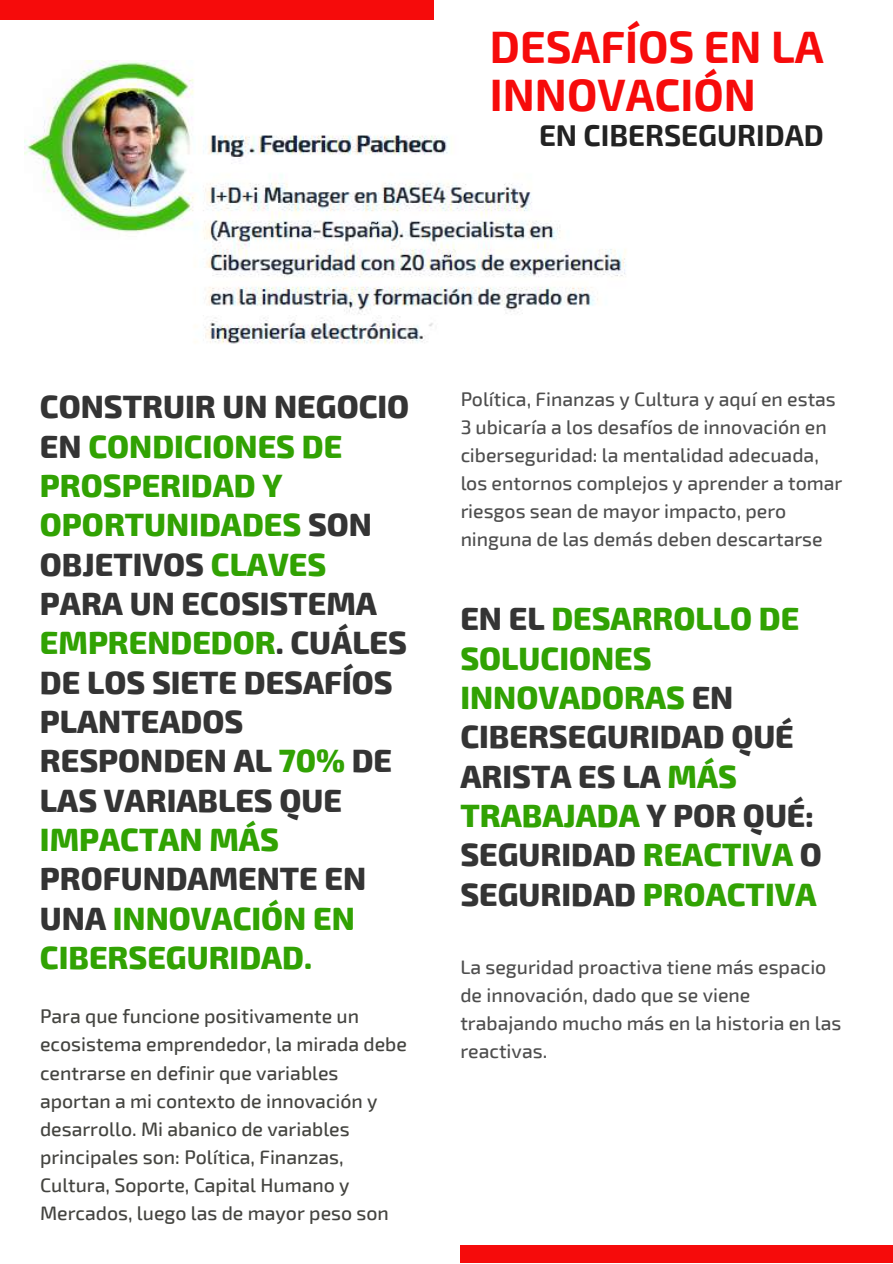
<style>
.page{position:relative;width:893px;height:1264px;background:#fff}
.page>*{position:absolute;margin:0;border:0;box-sizing:border-box;transform-origin:0 0}
.t1{font:700 44.4px/48.3px "Exo 2";color:#f60b0b}
.t2{font:800 31.65px/39.3px "Exo 2";color:#31a203}
.t3{font:800 31.65px/39.3px "Exo 2";color:#343434}
.t4{font:700 29.4px "Exo 2";color:#222}
.t5{font:500 19.5px/28px "Exo 2";color:#000}
.t6{font:500 19.5px/28px "Exo 2";color:#444440}
.s1{color:#31a203}
.s2{color:#343434}
</style>
<div class="page">
<div style="left:460px;top:1245px;width:432px;height:17px;background:#f60b0b"></div>
<div style="left:0;top:0;width:434px;height:20px;background:#f60b0b"></div>
<img style="left:25px;top:61px;width:601px;height:283px">
<h1 class="t1" style="left:490px;top:21px;width:335px">DESAFÍOS EN LA<br>INNOVACIÓN</h1>
<h3 class="t4" style="left:539px;top:116px;width:286px">EN CIBERSEGURIDAD</h3>
<h2 class="t3" style="left:40px;top:385px;width:371px">CONSTRUIR UN NEGOCIO<br>EN <span class="s1">CONDICIONES DE<br>PROSPERIDAD Y<br>OPORTUNIDADES</span> SON<br>OBJETIVOS <span class="s1">CLAVES<br></span>PARA UN ECOSISTEMA<br><span class="s1">EMPRENDEDOR</span>. CUÁLES<br>DE LOS SIETE DESAFÍOS<br>PLANTEADOS<br>RESPONDEN AL <span class="s1">70%</span> DE<br>LAS VARIABLES QUE</h2>
<h2 class="t2" style="left:40px;top:818px;width:240px">IMPACTAN MÁS</h2>
<h2 class="t2" style="left:40px;top:857px;width:328px"><span class="s2">PROFUNDAMENTE EN<br>UNA</span> INNOVACIÓN EN<br>CIBERSEGURIDAD.</h2>
<p class="t6" style="left:40px;top:1001px;width:368px">Para que funcione positivamente un ecosistema emprendedor, la mirada debe centrarse en definir que variables aportan a mi contexto de innovación y desarrollo. Mi abanico de variables principales son: Política, Finanzas, Cultura, Soporte, Capital Humano y Mercados, luego las de mayor peso son</p>
<p class="t5" style="left:460px;top:384px;width:383px">Política, Finanzas y Cultura y aquí en estas 3 ubicaría a los desafíos de innovación en ciberseguridad: la mentalidad adecuada, los entornos complejos y aprender a tomar riesgos sean de mayor impacto, pero ninguna de las demás deben descartarse</p>
<h2 class="t2" style="left:460px;top:597px;width:363px"><span class="s2">EN EL</span> DESARROLLO DE<br>SOLUCIONES<br>INNOVADORAS <span class="s2">EN<br>CIBERSEGURIDAD QUÉ<br>ARISTA ES LA</span> MÁS<br>TRABAJADA <span class="s2">Y POR QUÉ:<br>SEGURIDAD</span> REACTIVA <span class="s2">O<br>SEGURIDAD</span> PROACTIVA</h2>
<p class="t5" style="left:460px;top:952px;width:382px">La seguridad proactiva tiene más espacio de innovación, dado que se viene trabajando mucho más en la historia en las reactivas.</p>
</div>
